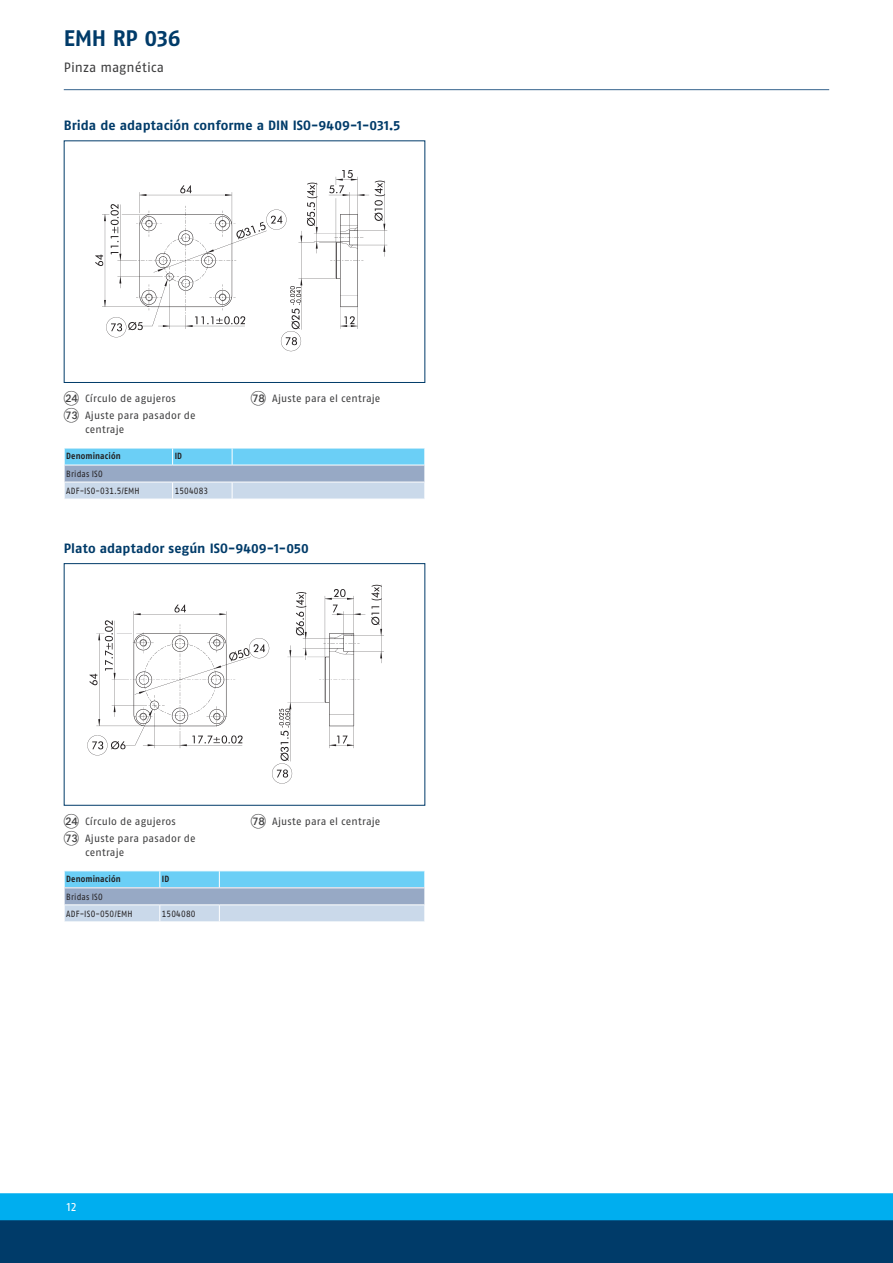
<style>
.page{position:relative;width:893px;height:1263px;background:#fff}
.page>*{position:absolute;margin:0;border:0;box-sizing:border-box;transform-origin:0 0}
.t1{font:700 22.5px "SCHUNK Fago Pro";letter-spacing:-.015em;color:#003b69}
.t2{font:700 13.5px "SCHUNK Fago Pro";letter-spacing:.005em;color:#003b69}
.t3{font:13.5px "SCHUNK Fago Pro";letter-spacing:.005em;color:#3e3e3f}
.t4{font:12px "SCHUNK Fago Pro";color:#fff}
.t5{font:10.5px/17px "SCHUNK Fago Pro";letter-spacing:.015em;color:#3e3e3f}
.t6{font:9px/17px "SCHUNK Fago Pro";letter-spacing:.015em;color:#231f20;scale:.9 1}
.t7{font:700 9px "SCHUNK Fago Pro";letter-spacing:.015em;color:#231f20;scale:.9 1}
.s1{font-family:"Deco Numbers LH Circle";font-size:15px}
</style>
<div class="page">
<div style="left:0;top:1202px;width:893px;height:61px;background:#003b69"></div>
<div style="left:0;top:1193px;width:893px;height:27px;background:#00aeef"></div>
<hr style="left:64px;top:89px;width:765px;height:1px;background:#35628d">
<div style="left:64px;top:140px;width:361px;height:243px;border:1px solid #003b69"></div>
<img style="left:95px;top:170px;width:293px;height:182px">
<svg style="left:64px;top:448px;width:361px;height:51px;background:#9ec8e3"></svg>
<hr style="left:64px;top:482px;width:109px;height:1px;background:#fff">
<hr style="left:173px;top:482px;width:59px;height:1px;background:#fff">
<hr style="left:232px;top:482px;width:193px;height:1px;background:#fff">
<div style="left:64px;top:563px;width:361px;height:243px;border:1px solid #003b69"></div>
<img style="left:87px;top:584px;width:297px;height:200px">
<svg style="left:64px;top:871px;width:361px;height:51px;background:#9fc8e3"></svg>
<hr style="left:64px;top:904px;width:96px;height:1px;background:#fff">
<hr style="left:160px;top:904px;width:59px;height:1px;background:#fff">
<hr style="left:219px;top:904px;width:206px;height:1px;background:#fff">
<h1 class="t1" style="left:64px;top:24px;width:119px">EMH RP 036</h1>
<p class="t3" style="left:64px;top:60px;width:102px">Pinza magnética</p>
<p class="t2" style="left:64px;top:117px;width:338px">Brida de adaptación conforme a DIN ISO-9409-1-031.5</p>
<p class="t5" style="left:64px;top:390px;width:133px"><span class="s1">BN</span> Círculo de agujeros<br><span class="s1">GM</span> Ajuste para pasador de</p>
<p class="t5" style="left:85px;top:421px;width:41px">centraje</p>
<p class="t7" style="left:66px;top:451px;width:62px">Denominación</p>
<p class="t7" style="left:175px;top:451px;width:10px">ID</p>
<p class="t6" style="left:66px;top:465px;width:83px">Bridas ISO<br>ADF-ISO-031.5/EMH</p>
<p class="t6" style="left:175px;top:482px;width:39px">1504083</p>
<p class="t5" style="left:251px;top:390px;width:131px"><span class="s1">GR</span> Ajuste para el centraje</p>
<p class="t2" style="left:64px;top:540px;width:247px">Plato adaptador según ISO-9409-1-050</p>
<p class="t5" style="left:64px;top:812px;width:133px"><span class="s1">BN</span> Círculo de agujeros<br><span class="s1">GM</span> Ajuste para pasador de</p>
<p class="t5" style="left:85px;top:844px;width:41px">centraje</p>
<p class="t7" style="left:66px;top:874px;width:62px">Denominación</p>
<p class="t7" style="left:162px;top:874px;width:10px">ID</p>
<p class="t6" style="left:66px;top:888px;width:75px">Bridas ISO<br>ADF-ISO-050/EMH</p>
<p class="t6" style="left:162px;top:905px;width:39px">1504080</p>
<p class="t5" style="left:251px;top:812px;width:131px"><span class="s1">GR</span> Ajuste para el centraje</p>
<p class="t4" style="left:67px;top:1199px;width:11px">12</p>
</div>
